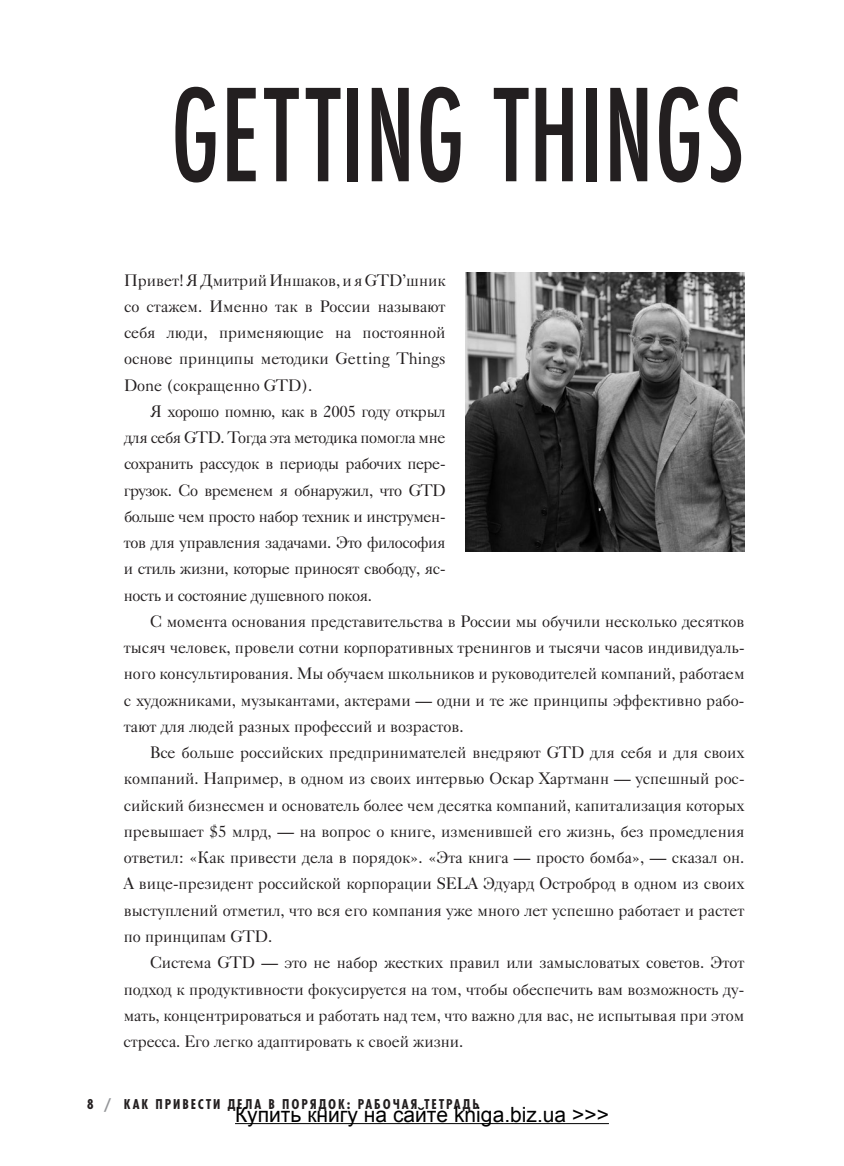
<style>
.page{position:relative;width:844px;height:1166px;background:#fff}
.page>*{position:absolute;margin:0;border:0;box-sizing:border-box;transform-origin:0 0}
.t1{font:500 140px "Futura PT Cond";letter-spacing:.01em;color:#231f20;scale:.85 1}
.t2{font:21px "Arial";color:#000}
.t3{font:16.62px/26.2px "Caslon C540 BT";color:#231f20;text-align:justify}
.t4{font:700 14.88px "Futura PT Cond";letter-spacing:.13em;color:#231f20}
.s1{color:#939598}
</style>
<div class="page">
<img style="left:465px;top:273px;width:279px;height:279px">
<hr style="left:235px;top:1123px;width:373px;height:1px;background:#000">
<h1 class="t1" style="left:171px;top:52px;width:675px">GETTING THINGS</h1>
<p class="t3" style="left:124px;top:267px;width:323px">Привет! ЯДмитрий Иншаков, и яGTD’шник со стажем. Именно так в России называют себя люди, применяющие на постоянной основе принципы методики Getting Things Done (сокращенно GTD).</p>
<p class="t3" style="left:124px;top:398px;width:323px;text-indent:26px">Я хорошо помню, как в 2005 году открыл для себя GTD. Тогда эта методика помогла мне сохранить рассудок в периоды рабочих пере&shy;грузок. Со временем я обнаружил, что GTD больше чем просто набор техник и инструмен&shy;тов для управления задачами. Это философия и стиль жизни, которые приносят свободу, яс&shy;ность и состояние душевного покоя.</p>
<p class="t3" style="left:124px;top:608px;width:622px;text-indent:26px">С момента основания представительства в России мы обучили несколько десятков тысяч человек, провели сотни корпоративных тренингов и тысячи часов индивидуаль&shy;ного консультирования. Мы обучаем школьников и руководителей компаний, работаем с художниками, музыкантами, актерами — одни и те же принципы эффективно рабо&shy;тают для людей разных профессий и возрастов.</p>
<p class="t3" style="left:124px;top:739px;width:622px;text-indent:26px">Все больше российских предпринимателей внедряют GTD для себя и для своих компаний. Например, в одном из своих интервью Оскар Хартманн — успешный рос&shy;сийский бизнесмен и основатель более чем десятка компаний, капитализация которых превышает $5 млрд, — на вопрос о книге, изменившей его жизнь, без промедления ответил: «Как привести дела в порядок». «Эта книга — просто бомба», — сказал он.<br>А вице-президент российской корпорации SELA Эдуард Остроброд в одном из своих выступлений отметил, что вся его компания уже много лет успешно работает и растет по принципам GTD.</p>
<p class="t3" style="left:124px;top:949px;width:622px;text-indent:26px">Система GTD — это не набор жестких правил или замысловатых советов. Этот подход к продуктивности фокусируется на том, чтобы обеспечить вам возможность ду&shy;мать, концентрироваться и работать над тем, что важно для вас, не испытывая при этом стресса. Его легко адаптировать к своей жизни.</p>
<p class="t4" style="left:87px;top:1095px;width:393px">8 <span class="s1">/</span> КАК ПРИВЕСТИ ДЕЛА В ПОРЯДОК: РАБОЧАЯ ТЕТРАДЬ</p>
<p class="t2" style="left:235px;top:1100px;width:375px">Купить книгу на сайте kniga.biz.ua &gt;&gt;&gt;</p>
</div>
